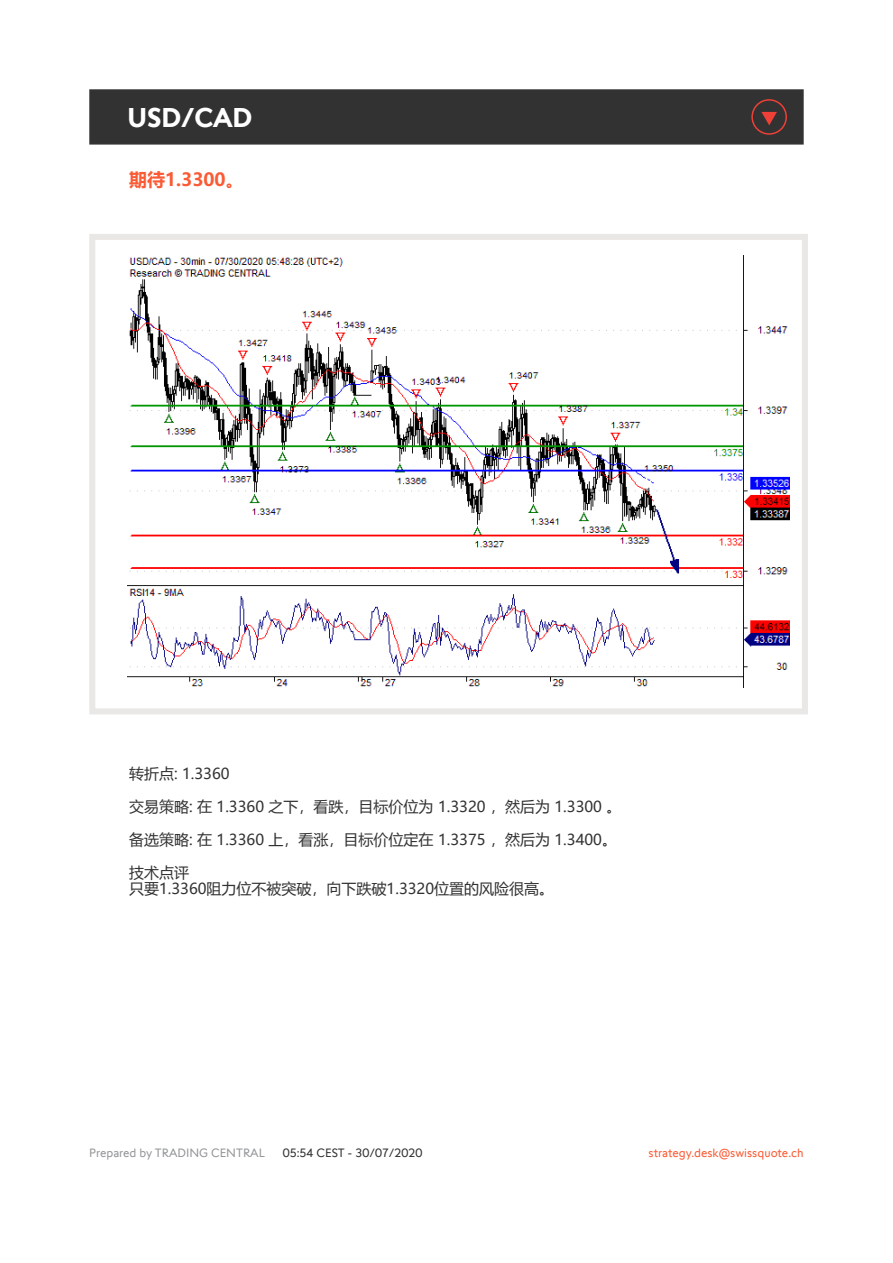
<style>
.page{position:relative;width:893px;height:1263px;background:#fff}
.page>*{position:absolute;margin:0;border:0;box-sizing:border-box;transform-origin:0 0}
.t1{font:700 27px "Swissquote CT";color:#fff}
.t2{font:700 18px "Microsoft Ya Hei UI";color:#fa5b35}
.t3{font:15px/16.5px "Microsoft Ya Hei UI";color:#323232}
.t4{font:12px "Swissquote CT";color:#fa5b35}
.t5{font:12px "Swissquote CT";color:#939598}
.t6{font:12px "Swissquote CT";color:#323232}
</style>
<div class="page">
<div style="left:89px;top:234px;width:719px;height:480px;border:6px solid #e9e8e7"></div>
<div style="left:89px;top:89px;width:715px;height:56px;background:#323232;border:2px solid #323232"></div>
<img style="left:128px;top:255px;width:661px;height:432px">
<svg style="left:751px;top:99px;width:36px;height:36px"></svg>
<h1 class="t1" style="left:128px;top:101px;width:126px">USD/CAD</h1>
<p class="t2" style="left:129px;top:167px;width:116px">期待1.3300。</p>
<p class="t3" style="left:129px;top:765px;width:102px">转折点: 1.3360</p>
<p class="t3" style="left:129px;top:798px;width:494px">交易策略: 在 1.3360 之下，看跌，目标价位为 1.3320 ，然后为 1.3300 。</p>
<p class="t3" style="left:129px;top:831px;width:489px">备选策略: 在 1.3360 上，看涨，目标价位定在 1.3375 ，然后为 1.3400。</p>
<p class="t3" style="left:129px;top:864px;width:427px">技术点评<br>只要1.3360阻力位不被突破，向下跌破1.3320位置的风险很高。</p>
<p class="t5" style="left:89px;top:1145px;width:177px">Prepared by TRADING CENTRAL</p>
<p class="t6" style="left:283px;top:1145px;width:141px">05:54 CEST - 30/07/2020</p>
<p class="t4" style="left:649px;top:1145px;width:157px">strategy.desk@swissquote.ch</p>
</div>
